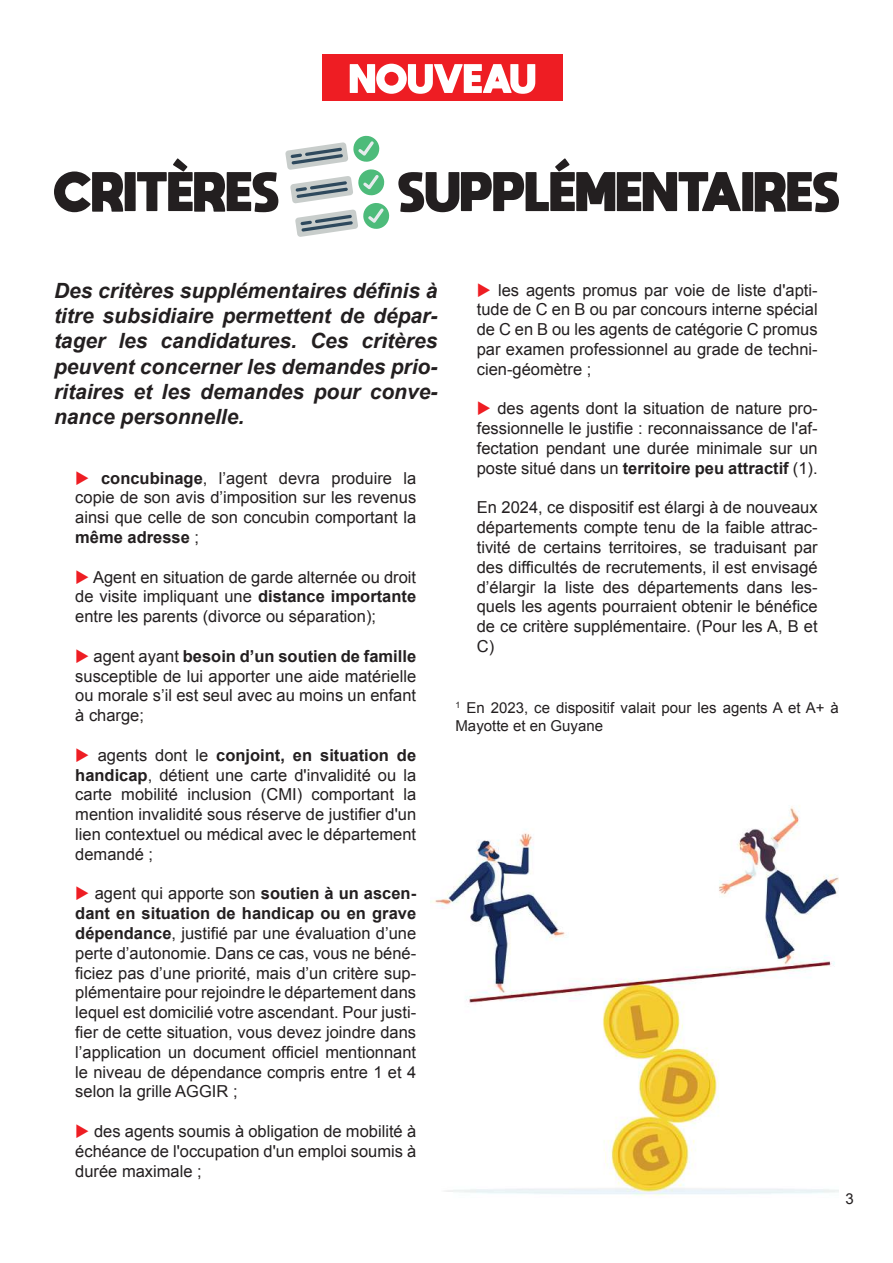
<style>
.page{position:relative;width:893px;height:1263px;background:#fff}
.page>*{position:absolute;margin:0;border:0;box-sizing:border-box;transform-origin:0 0}
.t1{font:italic 700 21px/25.2px "Arial";color:#231f20;text-align:justify}
.t2{font:16.5px/19.8px "Arial";color:#231f20;text-align:justify}
.t3{font:15px/18px "Arial";color:#231f20}
.s1{color:#ee1d23}
.s2{font-weight:700}
</style>
<div class="page">
<img style="left:431px;top:805px;width:408px;height:391px">
<svg style="left:54px;top:158px;width:224px;height:54px"></svg>
<svg style="left:398px;top:158px;width:441px;height:54px"></svg>
<svg style="left:285px;top:135px;width:105px;height:102px"></svg>
<div style="left:322px;top:54px;width:241px;height:47px;background:#ee1d23"></div>
<svg style="left:350px;top:64px;width:185px;height:30px"></svg>
<p class="t1" style="left:54px;top:279px;width:385px">Des critères supplémentaires définis à titre subsidiaire permettent de dépar&shy;tager les candidatures. Ces critères peuvent concerner les demandes prio&shy;ritaires et les demandes pour conve&shy;nance personnelle.</p>
<p class="t2" style="left:75px;top:468px;width:342px"><span class="s1">◆</span> <span class="s2">concubinage</span>, l’agent devra produire la copie de son avis d’imposition sur les revenus ainsi que celle de son concubin comportant la <span class="s2">même adresse</span> ;</p>
<p class="t2" style="left:75px;top:567px;width:342px"><span class="s1">◆</span> Agent en situation de garde alternée ou droit de visite impliquant une <span class="s2">distance importante </span>entre les parents (divorce ou séparation);</p>
<p class="t2" style="left:75px;top:646px;width:342px"><span class="s1">◆</span> agent ayant <span class="s2">besoin d’un soutien de famille </span>susceptible de lui apporter une aide matérielle ou morale s’il est seul avec au moins un enfant à charge;</p>
<p class="t2" style="left:75px;top:745px;width:342px"><span class="s1">◆</span> agents dont le <span class="s2">conjoint, en situation de handicap</span>, détient une carte d'invalidité ou la carte mobilité inclusion (CMI) comportant la mention invalidité sous réserve de justifier d'un lien contextuel ou médical avec le département demandé ;</p>
<p class="t2" style="left:75px;top:884px;width:342px"><span class="s1">◆</span> agent qui apporte son <span class="s2">soutien à un ascen&shy;dant en situation de handicap ou en grave dépendance</span>, justifié par une évaluation d’une perte d’autonomie. Dans ce cas, vous ne béné&shy;ficiez pas d’une priorité, mais d’un critère sup&shy;plémentaire pour rejoindre le département dans lequel est domicilié votre ascendant. Pour justi&shy;fier de cette situation, vous devez joindre dans l’application un document officiel mentionnant le niveau de dépendance compris entre 1 et 4 selon la grille AGGIR ;</p>
<p class="t2" style="left:75px;top:1121px;width:342px"><span class="s1">◆</span> des agents soumis à obligation de mobilité à échéance de l'occupation d'un emploi soumis à durée maximale ;</p>
<p class="t2" style="left:477px;top:280px;width:342px"><span class="s1">◆</span> les agents promus par voie de liste d'apti&shy;tude de C en B ou par concours interne spécial de C en B ou les agents de catégorie C promus par examen professionnel au grade de techni&shy;cien-géomètre ;</p>
<p class="t2" style="left:477px;top:399px;width:342px"><span class="s1">◆</span> des agents dont la situation de nature pro&shy;fessionnelle le justifie : reconnaissance de l'af&shy;fectation pendant une durée minimale sur un poste situé dans un <span class="s2">territoire peu attractif</span> (1).</p>
<p class="t2" style="left:477px;top:498px;width:342px">En 2024, ce dispositif est élargi à de nouveaux départements compte tenu de la faible attrac&shy;tivité de certains territoires, se traduisant par des difficultés de recrutements, il est envisagé d’élargir la liste des départements dans les&shy;quels les agents pourraient obtenir le bénéfice de ce critère supplémentaire. (Pour les A, B et C)</p>
<p class="t3" style="left:455px;top:698px;width:385px"><sup>1</sup> En 2023, ce dispositif valait pour les agents A et A+ à<br>Mayotte et en Guyane</p>
<p class="t3" style="left:846px;top:1189px;width:10px">3</p>
</div>
